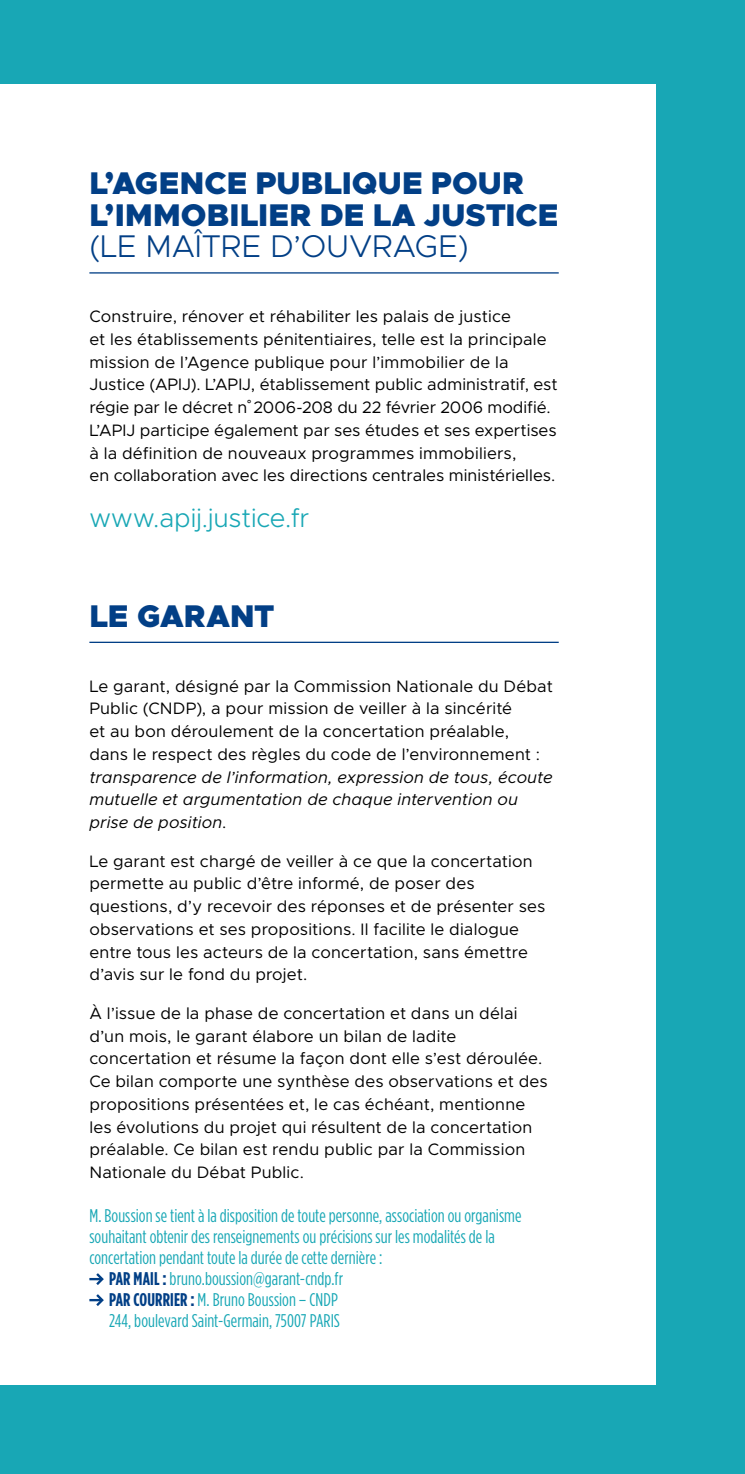
<style>
.page{position:relative;width:745px;height:1474px;background:#fff}
.page>*{position:absolute;margin:0;border:0;box-sizing:border-box;transform-origin:0 0}
.t1{font:900 31.5px/31.5px "Metropolis";letter-spacing:.005em;color:#023f86}
.t2{font:300 31.5px "Metropolis";letter-spacing:-.005em;color:#023f86}
.t3{font:300 26.25px "Metropolis";color:#18a7b5}
.t4{font:18.38px "Gotham Condensed";letter-spacing:.005em;color:#18a7b5}
.t5{font:16.62px/22.8px "Metropolis";letter-spacing:.01em;color:#000}
.t6{font:italic 16.62px/22.8px "Metropolis";letter-spacing:.005em;color:#000}
.s1{font-style:normal}
.s2{font-weight:700;color:#023f86}
</style>
<div class="page">
<div style="left:0;top:0;width:744px;height:1473px;background:#18a7b5"></div>
<div style="left:0;top:84px;width:655px;height:1300px;background:#fff"></div>
<hr style="left:89px;top:272px;width:469px;height:1px;background:#023f86">
<hr style="left:89px;top:641px;width:469px;height:2px;background:#023f86">
<svg style="left:89px;top:1273px;width:15px;height:33px"></svg>
<h1 class="t1" style="left:89px;top:168px;width:470px">L’AGENCE PUBLIQUE POUR<br>L’IMMOBILIER DE LA JUSTICE</h1>
<h1 class="t2" style="left:89px;top:227px;width:380px">(LE MAÎTRE D’OUVRAGE)</h1>
<p class="t5" style="left:89px;top:305px;width:469px">Construire, rénover et réhabiliter les palais de justice<br>et les établissements pénitentiaires, telle est la principale mission de l’Agence publique pour l’immobilier de la Justice (APIJ). L’APIJ, établissement public administratif, est régie par le décret n˚2006-208 du 22 février 2006 modifié.<br>L’APIJ participe également par ses études et ses expertises à la définition de nouveaux programmes immobiliers,<br>en collaboration avec les directions centrales ministérielles.</p>
<h2 class="t3" style="left:89px;top:501px;width:221px">www.apij.justice.fr</h2>
<h1 class="t1" style="left:89px;top:600px;width:187px">LE GARANT</h1>
<p class="t5" style="left:89px;top:674px;width:464px">Le garant, désigné par la Commission Nationale du Débat Public (CNDP), a pour mission de veiller à la sincérité<br>et au bon déroulement de la concertation préalable,<br>dans le respect des règles du code de l’environnement :</p>
<p class="t6" style="left:89px;top:765px;width:464px">transparence de l’information, expression de tous, écoute mutuelle et argumentation de chaque intervention ou prise de position<span class="s1">.</span></p>
<p class="t5" style="left:89px;top:849px;width:457px">Le garant est chargé de veiller à ce que la concertation permette au public d’être informé, de poser des questions, d’y recevoir des réponses et de présenter ses observations et ses propositions. Il facilite le dialogue entre tous les acteurs de la concertation, sans émettre d’avis sur le fond du projet.</p>
<p class="t5" style="left:89px;top:1001px;width:459px">À l’issue de la phase de concertation et dans un délai d’un mois, le garant élabore un bilan de ladite concertation et résume la façon dont elle s’est déroulée.<br>Ce bilan comporte une synthèse des observations et des propositions présentées et, le cas échéant, mentionne les évolutions du projet qui résultent de la concertation préalable. Ce bilan est rendu public par la Commission Nationale du Débat Public.</p>
<p class="t4" style="left:89px;top:1205px;width:433px">M. Boussion se tient à la disposition de toute personne, association ou organisme</p>
<p class="t4" style="left:89px;top:1226px;width:406px">souhaitant obtenir des renseignements ou précisions sur les modalités de la</p>
<p class="t4" style="left:89px;top:1247px;width:294px">concertation pendant toute la durée de cette dernière :</p>
<p class="t4" style="left:109px;top:1268px;width:235px"><span class="s2">PAR MAIL :</span> bruno.boussion@garant-cndp.fr</p>
<p class="t4" style="left:109px;top:1289px;width:230px"><span class="s2">PAR COURRIER :</span> M. Bruno Boussion – CNDP</p>
<p class="t4" style="left:109px;top:1310px;width:232px">244, boulevard Saint-Germain, 75007 PARIS</p>
</div>
